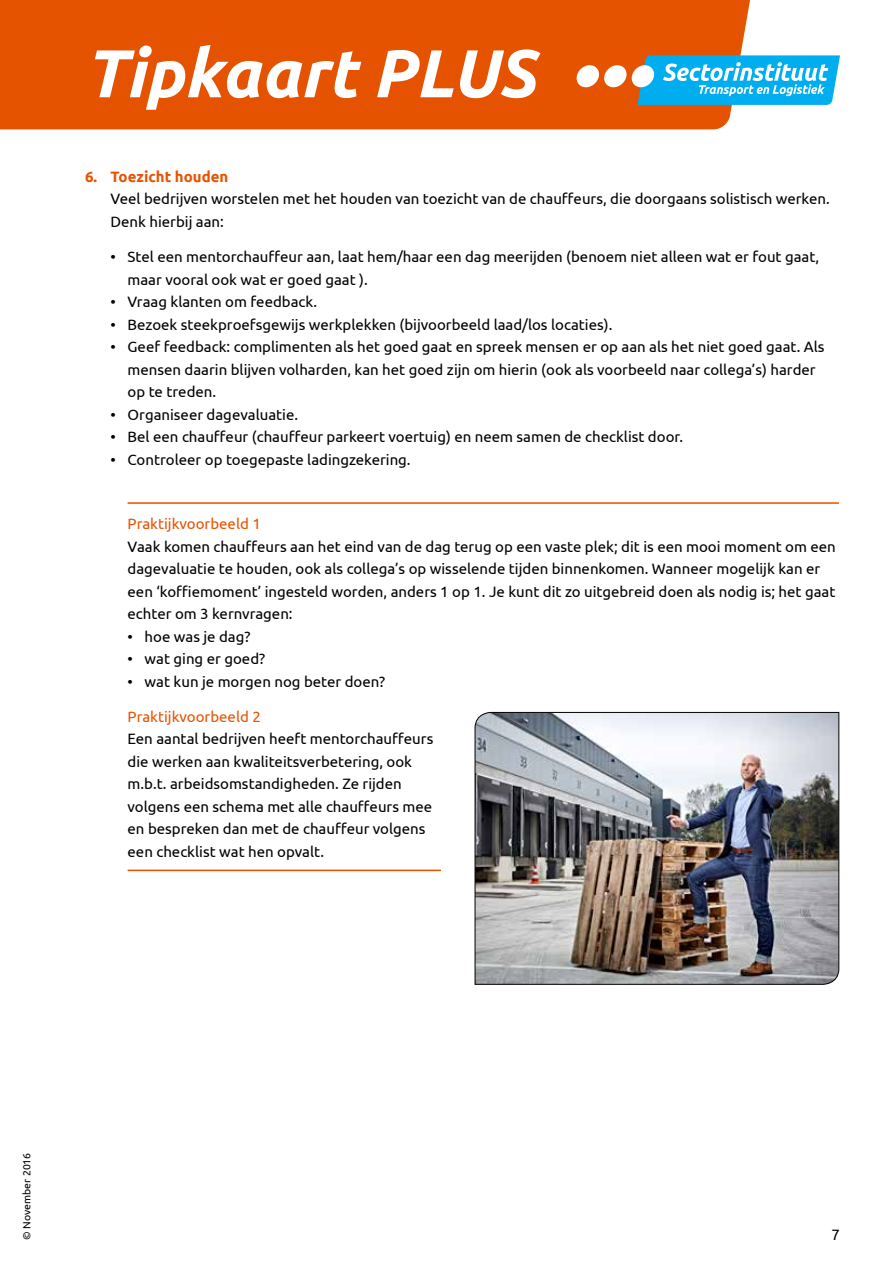
<style>
.page{position:relative;width:893px;height:1263px;background:#fff}
.page>*{position:absolute;margin:0;border:0;box-sizing:border-box;transform-origin:0 0}
.t1{font:italic 700 67.5px "Ubuntu";color:#fff}
.t2{font:15px/22.5px "Ubuntu";color:#000}
.t3{font:15px "Ubuntu";color:#e65300}
.t4{font:700 15px "Ubuntu";color:#e65300}
.t5{font:10.5px "Ubuntu";color:#000}
</style>
<div class="page">
<div style="left:0;top:0;width:750px;height:129px;background:#e65300"></div>
<svg style="left:577px;top:55px;width:263px;height:50px"></svg>
<hr style="left:128px;top:502px;width:711px;height:2px;background:#e65300">
<hr style="left:128px;top:870px;width:313px;height:1px;background:#e65300">
<img style="left:475px;top:712px;width:364px;height:272px">
<h1 class="t1" style="left:85px;top:32px;width:452px">Tipkaart PLUS</h1>
<p class="t4" style="left:85px;top:167px;width:145px">6. Toezicht houden</p>
<p class="t2" style="left:111px;top:187px;width:721px">Veel bedrijven worstelen met het houden van toezicht van de chauffeurs, die doorgaans solistisch werken.<br>Denk hierbij aan:</p>
<p class="t2" style="left:128px;top:245px;width:693px;text-indent:-17px">• Stel een mentorchauffeur aan, laat hem/haar een dag meerijden (benoem niet alleen wat er fout gaat, maar vooral ook wat er goed gaat ).</p>
<p class="t2" style="left:111px;top:290px;width:208px">• Vraag klanten om feedback.</p>
<p class="t2" style="left:111px;top:312px;width:503px">• Bezoek steekproefsgewijs werkplekken (bijvoorbeeld laad/los locaties).</p>
<p class="t2" style="left:128px;top:335px;width:699px;text-indent:-17px">• Geef feedback: complimenten als het goed gaat en spreek mensen er op aan als het niet goed gaat. Als mensen daarin blijven volharden, kan het goed zijn om hierin (ook als voorbeeld naar collega’s) harder op te treden.</p>
<p class="t2" style="left:111px;top:402px;width:189px">• Organiseer dagevaluatie.</p>
<p class="t2" style="left:111px;top:425px;width:574px">• Bel een chauffeur (chauffeur parkeert voertuig) en neem samen de checklist door.</p>
<p class="t2" style="left:111px;top:447px;width:302px">• Controleer op toegepaste ladingzekering.</p>
<p class="t3" style="left:128px;top:515px;width:135px">Praktijkvoorbeeld 1</p>
<p class="t2" style="left:128px;top:535px;width:710px">Vaak komen chauffeurs aan het eind van de dag terug op een vaste plek; dit is een mooi moment om een dagevaluatie te houden, ook als collega’s op wisselende tijden binnenkomen. Wanneer mogelijk kan er een ‘koffiemoment’ ingesteld worden, anders 1 op 1. Je kunt dit zo uitgebreid doen als nodig is; het gaat echter om 3 kernvragen:</p>
<p class="t2" style="left:128px;top:625px;width:124px">• hoe was je dag?</p>
<p class="t2" style="left:128px;top:647px;width:139px">• wat ging er goed?</p>
<p class="t2" style="left:128px;top:670px;width:259px">• wat kun je morgen nog beter doen?</p>
<p class="t3" style="left:128px;top:707px;width:135px">Praktijkvoorbeeld 2</p>
<p class="t2" style="left:128px;top:727px;width:307px">Een aantal bedrijven heeft mentorchauffeurs die werken aan kwaliteitsverbetering, ook m.b.t. arbeidsomstandigheden. Ze rijden volgens een schema met alle chauffeurs mee en bespreken dan met de chauffeur volgens een checklist wat hen opvalt.</p>
<p class="t5" style="left:20px;top:1239px;width:88px;rotate:-90deg">© November 2016</p>
<p class="t2" style="left:832px;top:1222px;width:10px">7</p>
</div>
